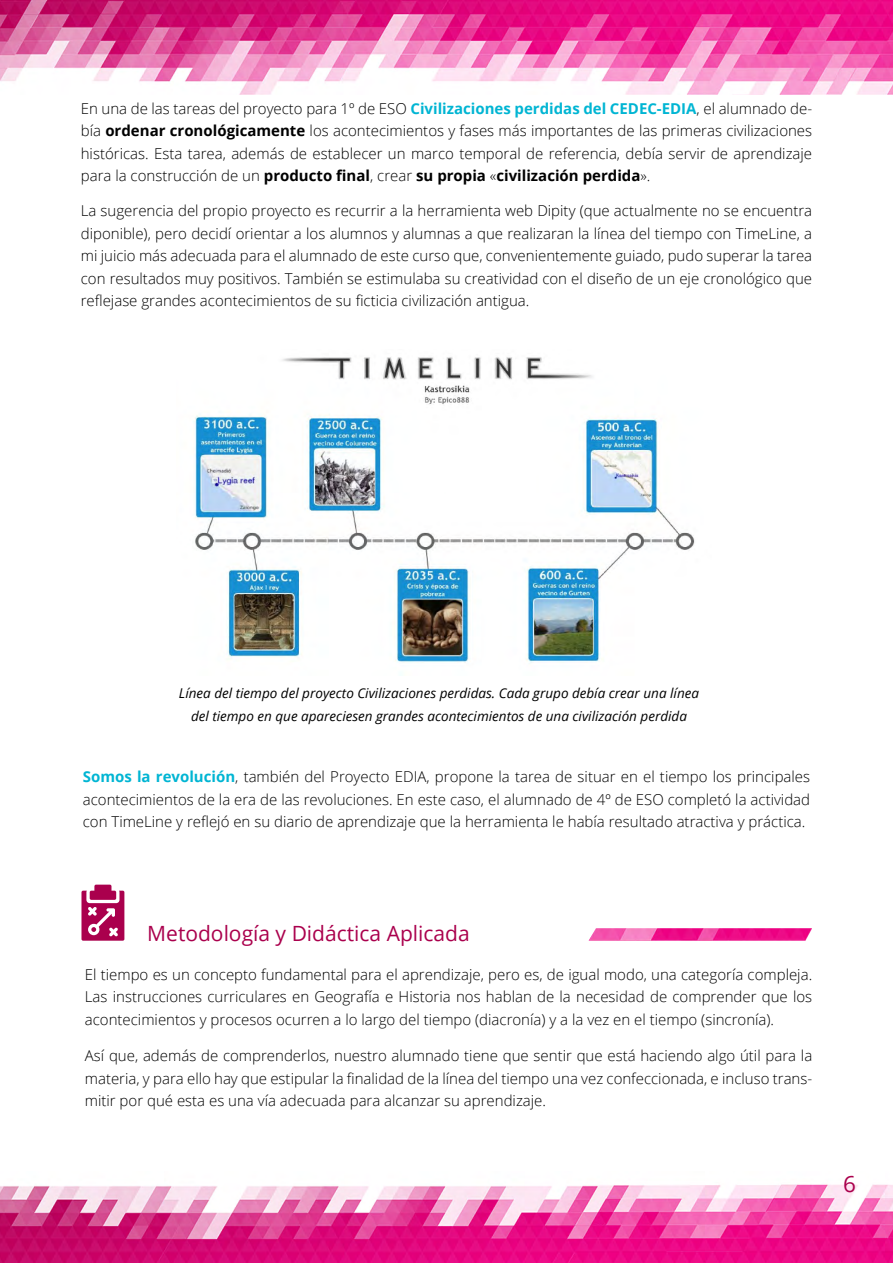
<style>
.page{position:relative;width:893px;height:1263px;background:#fff}
.page>*{position:absolute;margin:0;border:0;box-sizing:border-box;transform-origin:0 0}
.t1{font:22.5px "Open Sans";color:#aa004d}
.t2{font:21px "Open Sans";color:#aa004d}
.t3{font:300 15px/22.5px "Open Sans";color:#000;text-align:justify}
.t4{font:italic 13.5px/22.5px "Open Sans";color:#000;text-align:center}
.s1{font-weight:700;color:#00b5d3}
.s2{font-weight:700}
</style>
<div class="page">
<img style="left:0;top:0;width:893px;height:94px">
<img style="left:0;top:1184px;width:893px;height:79px">
<img style="left:193px;top:357px;width:502px;height:306px">
<svg style="left:81px;top:885px;width:43px;height:56px"></svg>
<img style="left:589px;top:928px;width:223px;height:13px">
<p class="t3" style="left:81px;top:96px;width:733px">En una de las tareas del proyecto para 1º de ESO <span class="s1">Civilizaciones perdidas del CEDEC-EDIA</span>, el alumnado de&shy;bía <span class="s2">ordenar cronológicamente</span> los acontecimientos y fases más importantes de las primeras civilizaciones históricas. Esta tarea, además de establecer un marco temporal de referencia, debía servir de aprendizaje para la construcción de un <span class="s2">producto final</span>, crear <span class="s2">su propia</span> «<span class="s2">civilización perdida</span>».</p>
<p class="t3" style="left:81px;top:199px;width:733px">La sugerencia del propio proyecto es recurrir a la herramienta web Dipity (que actualmente no se encuentra diponible), pero decidí orientar a los alumnos y alumnas a que realizaran la línea del tiempo con TimeLine, a mi juicio más adecuada para el alumnado de este curso que, convenientemente guiado, pudo superar la tarea con resultados muy positivos. También se estimulaba su creatividad con el diseño de un eje cronológico que reflejase grandes acontecimientos de su ficticia civilización antigua.</p>
<p class="t4" style="left:179px;top:681px;width:522px">Línea del tiempo del proyecto Civilizaciones perdidas. Cada grupo debía crear una línea del tiempo en que apareciesen grandes acontecimientos de una civilización perdida</p>
<p class="t3" style="left:83px;top:765px;width:729px"><span class="s1">Somos la revolución</span>, también del Proyecto EDIA, propone la tarea de situar en el tiempo los principales acontecimientos de la era de las revoluciones. En este caso, el alumnado de 4º de ESO completó la actividad con TimeLine y reflejó en su diario de aprendizaje que la herramienta le había resultado atractiva y práctica.</p>
<h2 class="t2" style="left:147px;top:919px;width:324px">Metodología y Didáctica Aplicada</h2>
<p class="t3" style="left:85px;top:963px;width:729px">El tiempo es un concepto fundamental para el aprendizaje, pero es, de igual modo, una categoría compleja.<br>Las instrucciones curriculares en Geografía e Historia nos hablan de la necesidad de comprender que los acontecimientos y procesos ocurren a lo largo del tiempo (diacronía) y a la vez en el tiempo (sincronía).</p>
<p class="t3" style="left:85px;top:1044px;width:729px">Así que, además de comprenderlos, nuestro alumnado tiene que sentir que está haciendo algo útil para la materia, y para ello hay que estipular la finalidad de la línea del tiempo una vez confeccionada, e incluso trans&shy;mitir por qué esta es una vía adecuada para alcanzar su aprendizaje.</p>
<h1 class="t1" style="left:843px;top:1168px;width:14px">6</h1>
</div>
